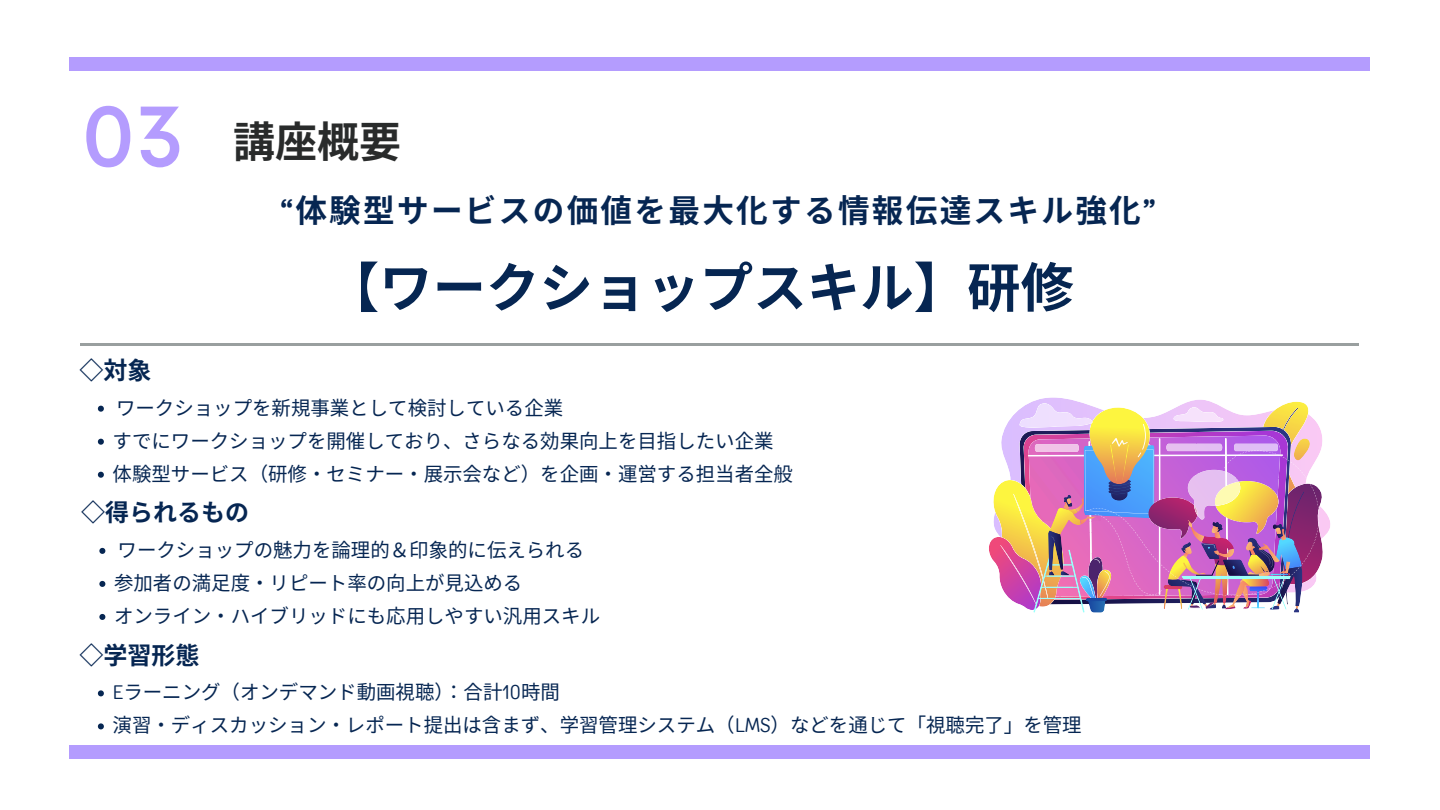
<style>
.page{position:relative;width:1440px;height:810px;background:#fff}
.page>*{position:absolute;margin:0;border:0;box-sizing:border-box;transform-origin:0 0}
.t1{font:700 53.5px "Noto Sans CJ Ksc";color:#062652}
.t2{font:700 42px "Noto Sans CJ Ksc";color:#292b2b}
.t3{font:700 31.7px "Noto Sans CJ Ksc";letter-spacing:.07em;color:#062652}
.t4{font:700 24px "Noto Sans CJ Ksc";color:#062652}
.t5{font:19.4px "Noto Sans CJ Ksc";color:#062652}
.s1{font-family:"Now";font-weight:500;font-size:80px;color:#9370fe}
.s2{font-family:"TT Rounds Condensed"}
</style>
<div class="page">
<svg style="left:98px;top:406px;width:6px;height:6px"></svg>
<svg style="left:98px;top:439px;width:6px;height:6px"></svg>
<svg style="left:98px;top:472px;width:6px;height:6px"></svg>
<div style="left:70px;top:57px;width:1300px;height:13px;background:#b49cfe"></div>
<div style="left:70px;top:746px;width:1300px;height:13px;background:#b49cfe"></div>
<hr style="left:81px;top:343px;width:1278px;height:3px;background:#999f9f">
<svg style="left:99px;top:548px;width:6px;height:6px"></svg>
<svg style="left:99px;top:581px;width:6px;height:6px"></svg>
<svg style="left:99px;top:614px;width:6px;height:6px"></svg>
<svg style="left:98px;top:690px;width:6px;height:6px"></svg>
<svg style="left:98px;top:723px;width:6px;height:6px"></svg>
<svg style="left:1032px;top:397px;width:298px;height:140px"></svg>
<img style="left:989px;top:402px;width:334px;height:211px">
<p class="t2" style="left:81px;top:108px;width:318px"><span class="s1">03</span> 講座概要</p>
<p class="t3" style="left:281px;top:186px;width:877px"><span class="s2">“</span>体験型サービスの価値を最大化する情報伝達スキル強化<span class="s2">”</span></p>
<p class="t1" style="left:326px;top:245px;width:748px">【ワークショップスキル】研修</p>
<h2 class="t4" style="left:79px;top:351px;width:72px">◇対象</h2>
<h3 class="t5" style="left:116px;top:392px;width:449px">ワークショップを新規事業として検討している企業</h3>
<h1 class="t5" style="left:113px;top:425px;width:663px">すでにワークショップを開催しており、さらなる効果向上を目指したい企業</h1>
<h4 class="t5" style="left:113px;top:458px;width:681px">体験型サービス（研修・セミナー・展示会など）を企画・運営する担当者全般</h4>
<p class="t4" style="left:81px;top:493px;width:170px">◇得られるもの</p>
<p class="t5" style="left:118px;top:534px;width:468px">ワークショップの魅力を論理的＆印象的に伝えられる</p>
<p class="t5" style="left:114px;top:567px;width:410px">参加者の満足度・リピート率の向上が見込める</p>
<h4 class="t5" style="left:114px;top:600px;width:488px">オンライン・ハイブリッドにも応用しやすい汎用スキル</h4>
<p class="t4" style="left:79px;top:636px;width:120px">◇学習形態</p>
<p class="t5" style="left:113px;top:677px;width:449px"><span class="s2">E</span>ラーニング（オンデマンド動画視聴）： 合計<span class="s2">10</span>時間</p>
<p class="t5" style="left:113px;top:710px;width:971px">演習・ディスカッション・レポート提出は含まず、学習管理システム（<span class="s2">LMS</span>）などを通じて「視聴完了」を管理</p>
</div>
